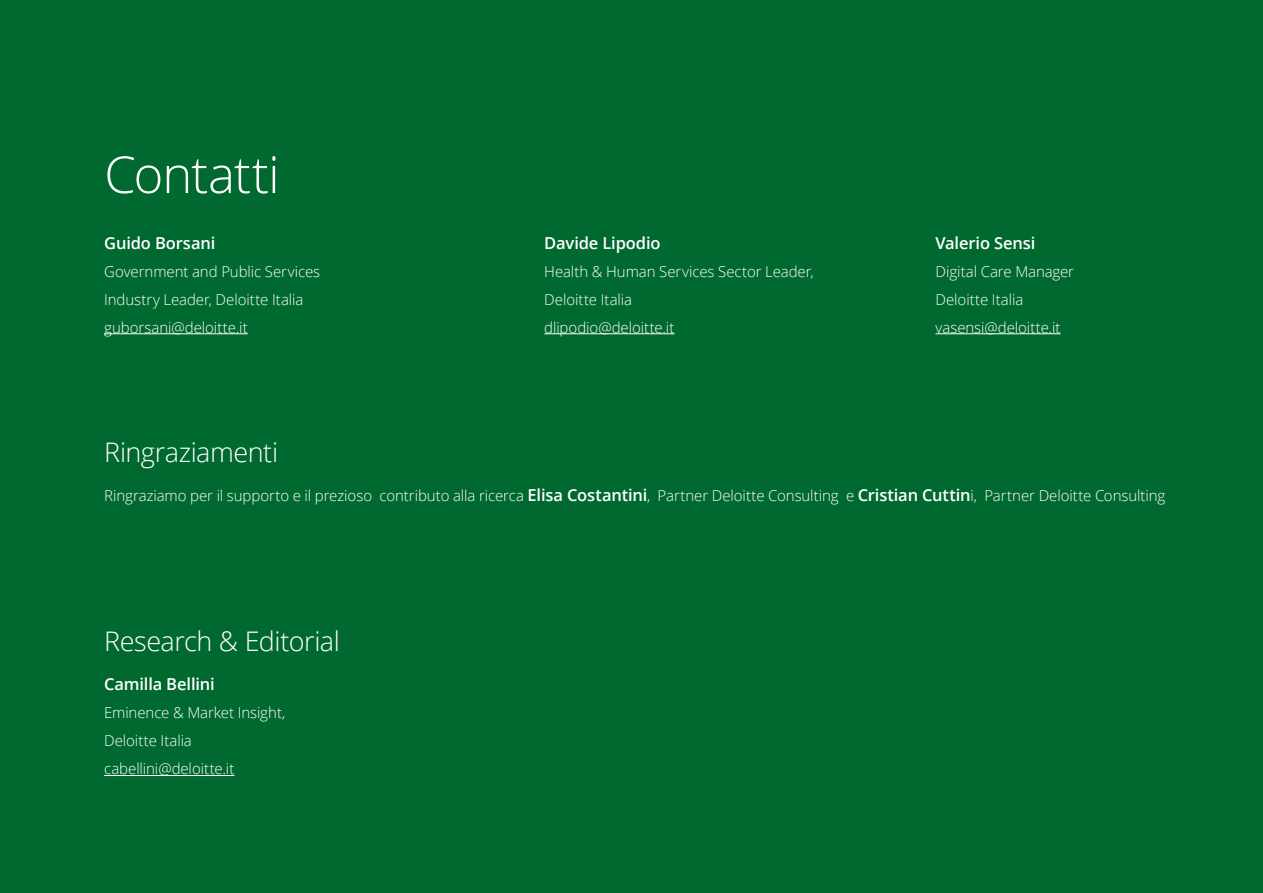
<style>
.page{position:relative;width:1263px;height:893px;background:#00692f}
.page>*{position:absolute;margin:0;border:0;box-sizing:border-box;transform-origin:0 0}
.Story_heading_light{font:300 51px "Open Sans";letter-spacing:-.02em;color:#fff}
.Story_heading_light-2{font:300 27px "Open Sans";letter-spacing:-.02em;color:#fff}
.Body_Copy_small_whit{font:600 16.5px "Open Sans";letter-spacing:-.01em;color:#fff}
.Body_Copy_small_whit-2{font:300 15px "Open Sans";letter-spacing:-.005em;color:#fff}
.s1{font-weight:600;font-size:16.5px}
</style>
<div class="page">
<hr style="left:104px;top:775px;width:130px;height:1px;background:#fff">
<hr style="left:104px;top:333px;width:144px;height:1px;background:#fff">
<hr style="left:544px;top:333px;width:130px;height:1px;background:#fff">
<hr style="left:935px;top:333px;width:125px;height:1px;background:#fff">
<p class="Story_heading_light" style="left:104px;top:140px;width:177px">Contatti</p>
<p class="Body_Copy_small_whit" style="left:104px;top:231px;width:113px">Guido Borsani</p>
<p class="Body_Copy_small_whit-2" style="left:104px;top:261px;width:218px">Government and Public Services</p>
<p class="Body_Copy_small_whit-2" style="left:104px;top:289px;width:201px">Industry Leader, Deloitte Italia</p>
<p class="Body_Copy_small_whit-2" style="left:104px;top:317px;width:145px">guborsani@deloitte.it</p>
<p class="Story_heading_light-2" style="left:104px;top:433px;width:175px">Ringraziamenti</p>
<p class="Body_Copy_small_whit" style="left:544px;top:231px;width:118px">Davide Lipodio</p>
<p class="Body_Copy_small_whit-2" style="left:544px;top:261px;width:271px">Health &amp; Human Services Sector Leader,</p>
<p class="Body_Copy_small_whit-2" style="left:544px;top:289px;width:89px">Deloitte Italia</p>
<p class="Body_Copy_small_whit-2" style="left:544px;top:317px;width:132px">dlipodio@deloitte.it</p>
<p class="Body_Copy_small_whit" style="left:935px;top:231px;width:101px">Valerio Sensi</p>
<p class="Body_Copy_small_whit-2" style="left:935px;top:261px;width:140px">Digital Care Manager</p>
<p class="Body_Copy_small_whit-2" style="left:935px;top:289px;width:89px">Deloitte Italia</p>
<p class="Body_Copy_small_whit-2" style="left:935px;top:317px;width:127px">vasensi@deloitte.it</p>
<p class="Body_Copy_small_whit-2" style="left:104px;top:485px;width:1063px">Ringraziamo per il supporto e il prezioso contributo alla ricerca <span class="s1">Elisa Costantini</span>, Partner Deloitte Consulting e <span class="s1">Cristian Cuttin</span>i, Partner Deloitte Consulting</p>
<p class="Story_heading_light-2" style="left:104px;top:623px;width:237px">Research &amp; Editorial</p>
<p class="Body_Copy_small_whit" style="left:104px;top:673px;width:112px">Camilla Bellini</p>
<p class="Body_Copy_small_whit-2" style="left:104px;top:703px;width:183px">Eminence &amp; Market Insight,</p>
<p class="Body_Copy_small_whit-2" style="left:104px;top:731px;width:89px">Deloitte Italia</p>
<p class="Body_Copy_small_whit-2" style="left:104px;top:759px;width:132px">cabellini@deloitte.it</p>
</div>
